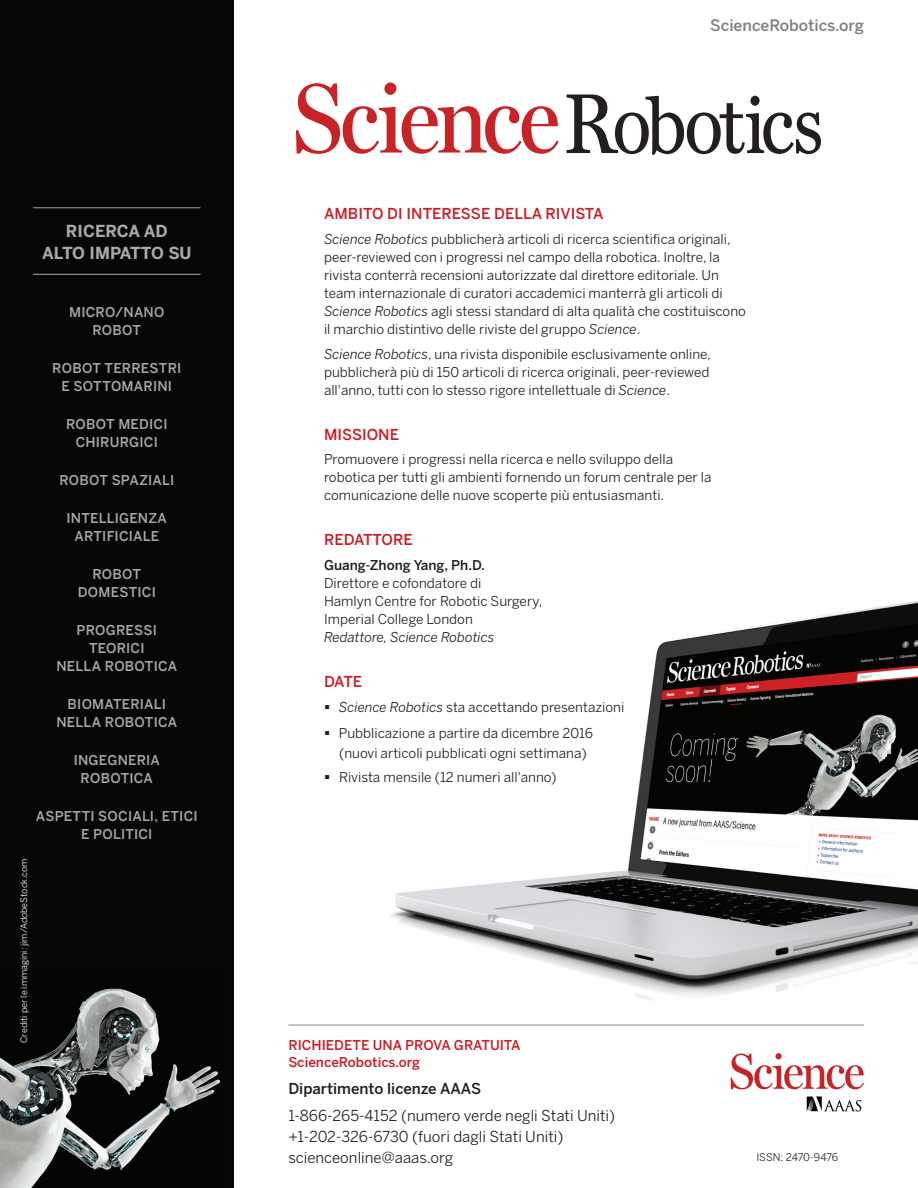
<style>
.page{position:relative;width:918px;height:1188px;background:#fff}
.page>*{position:absolute;margin:0;border:0;box-sizing:border-box;transform-origin:0 0}
.t1{font:700 16.5px/22.5px "Benton Sans";color:#a8a9ad;text-align:center}
.t2{font:500 15.75px "Benton Sans";color:#808285}
.t3{font:15px/21px "Benton Sans";color:#231f20}
.t4{font:500 15px "Benton Sans";color:#c81f27}
.t5{font:500 15px "Benton Sans";color:#231f20}
.t6{font:13.5px/18px "Benton Sans";color:#231f20}
.t7{font:500 13.5px/18px "Benton Sans";letter-spacing:.015em;color:#a8a9ad;text-align:center}
.t8{font:500 13.5px/16.5px "Benton Sans";color:#c81f27}
.t9{font:italic 13.5px "Benton Sans";color:#231f20}
.t10{font:500 13.5px "Benton Sans";color:#231f20}
.t11{font:10.5px "Benton Sans";letter-spacing:-.02em;color:#231f20}
.t12{font:9px "Benton Sans";color:#fff}
.s1{font-style:italic}
</style>
<div class="page">
<div style="left:0;top:0;width:234px;height:1188px;background:#080507"></div>
<img style="left:0;top:988px;width:221px;height:200px">
<img style="left:390px;top:601px;width:528px;height:400px">
<svg style="left:807px;top:1097px;width:54px;height:15px"></svg>
<svg style="left:731px;top:1053px;width:133px;height:36px"></svg>
<svg style="left:567px;top:95px;width:254px;height:60px"></svg>
<svg style="left:296px;top:83px;width:263px;height:71px"></svg>
<hr style="left:33px;top:274px;width:168px;height:1px;background:#a8a9ad">
<hr style="left:33px;top:207px;width:168px;height:1px;background:#a8a9ad">
<hr style="left:288px;top:1024px;width:576px;height:2px;background:#939598">
<p class="t1" style="left:42px;top:220px;width:151px">RICERCA AD<br>ALTO IMPATTO SU</p>
<p class="t7" style="left:69px;top:303px;width:97px">MICRO/NANO<br>ROBOT</p>
<p class="t7" style="left:52px;top:359px;width:130px">ROBOT TERRESTRI<br>E SOTTOMARINI</p>
<p class="t7" style="left:66px;top:415px;width:103px">ROBOT MEDICI<br>CHIRURGICI</p>
<p class="t7" style="left:59px;top:471px;width:116px">ROBOT SPAZIALI</p>
<p class="t7" style="left:67px;top:509px;width:102px">INTELLIGENZA<br>ARTIFICIALE</p>
<p class="t7" style="left:78px;top:565px;width:80px">ROBOT<br>DOMESTICI</p>
<p class="t7" style="left:56px;top:621px;width:122px">PROGRESSI<br>TEORICI<br>NELLA ROBOTICA</p>
<p class="t7" style="left:56px;top:695px;width:122px">BIOMATERIALI<br>NELLA ROBOTICA</p>
<p class="t7" style="left:74px;top:751px;width:88px">INGEGNERIA<br>ROBOTICA</p>
<p class="t7" style="left:36px;top:807px;width:163px">ASPETTI SOCIALI, ETICI<br>E POLITICI</p>
<p class="t12" style="left:19px;top:1043px;width:186px;rotate:-90deg">Crediti per le immagini: jim/AdobeStock.com</p>
<p class="t2" style="left:710px;top:16px;width:155px">ScienceRobotics.org</p>
<p class="t4" style="left:324px;top:204px;width:281px">AMBITO DI INTERESSE DELLA RIVISTA</p>
<p class="t6" style="left:324px;top:230px;width:424px"><span class="s1">Science Robotics</span> pubblicherà articoli di ricerca scientifica originali, peer-reviewed con i progressi nel campo della robotica. Inoltre, la rivista conterrà recensioni autorizzate dal direttore editoriale. Un team internazionale di curatori accademici manterrà gli articoli di <span class="s1">Science Robotics</span> agli stessi standard di alta qualità che costituiscono il marchio distintivo delle riviste del gruppo <span class="s1">Science</span>.</p>
<p class="t6" style="left:324px;top:345px;width:388px;text-align:justify"><span class="s1">Science Robotics</span>, una rivista disponibile esclusivamente online, pubblicherà più di 150 articoli di ricerca originali, peer-reviewed all'anno, tutti con lo stesso rigore intellettuale di <span class="s1">Science</span>.</p>
<p class="t4" style="left:324px;top:425px;width:76px">MISSIONE</p>
<p class="t6" style="left:324px;top:450px;width:389px">Promuovere i progressi nella ricerca e nello sviluppo della robotica per tutti gli ambienti fornendo un forum centrale per la comunicazione delle nuove scoperte più entusiasmanti.</p>
<p class="t4" style="left:324px;top:531px;width:90px">REDATTORE</p>
<p class="t10" style="left:324px;top:557px;width:162px">Guang-Zhong Yang, Ph.D.</p>
<p class="t6" style="left:324px;top:574px;width:220px">Direttore e cofondatore di<br>Hamlyn Centre for Robotic Surgery,<br>Imperial College London</p>
<p class="t9" style="left:324px;top:629px;width:172px">Redattore, Science Robotics</p>
<p class="t4" style="left:324px;top:672px;width:40px">DATE</p>
<p class="t6" style="left:324px;top:698px;width:302px">▪ <span class="s1">Science Robotics</span> sta accettando presentazioni</p>
<p class="t6" style="left:339px;top:723px;width:256px;line-height:19.5px;text-indent:-15px">▪ Pubblicazione a partire da dicembre 2016 (nuovi articoli pubblicati ogni settimana)</p>
<p class="t6" style="left:324px;top:768px;width:234px">▪ Rivista mensile (12 numeri all'anno)</p>
<p class="t8" style="left:288px;top:1037px;width:234px">RICHIEDETE UNA PROVA GRATUITA<br>ScienceRobotics.org</p>
<p class="t5" style="left:288px;top:1079px;width:194px">Dipartimento licenze AAAS</p>
<p class="t3" style="left:288px;top:1106px;width:328px">1-866-265-4152 (numero verde negli Stati Uniti) +1-202-326-6730 (fuori dagli Stati Uniti) scienceonline@aaas.org</p>
<p class="t11" style="left:756px;top:1151px;width:83px">ISSN: 2470-9476</p>
</div>
